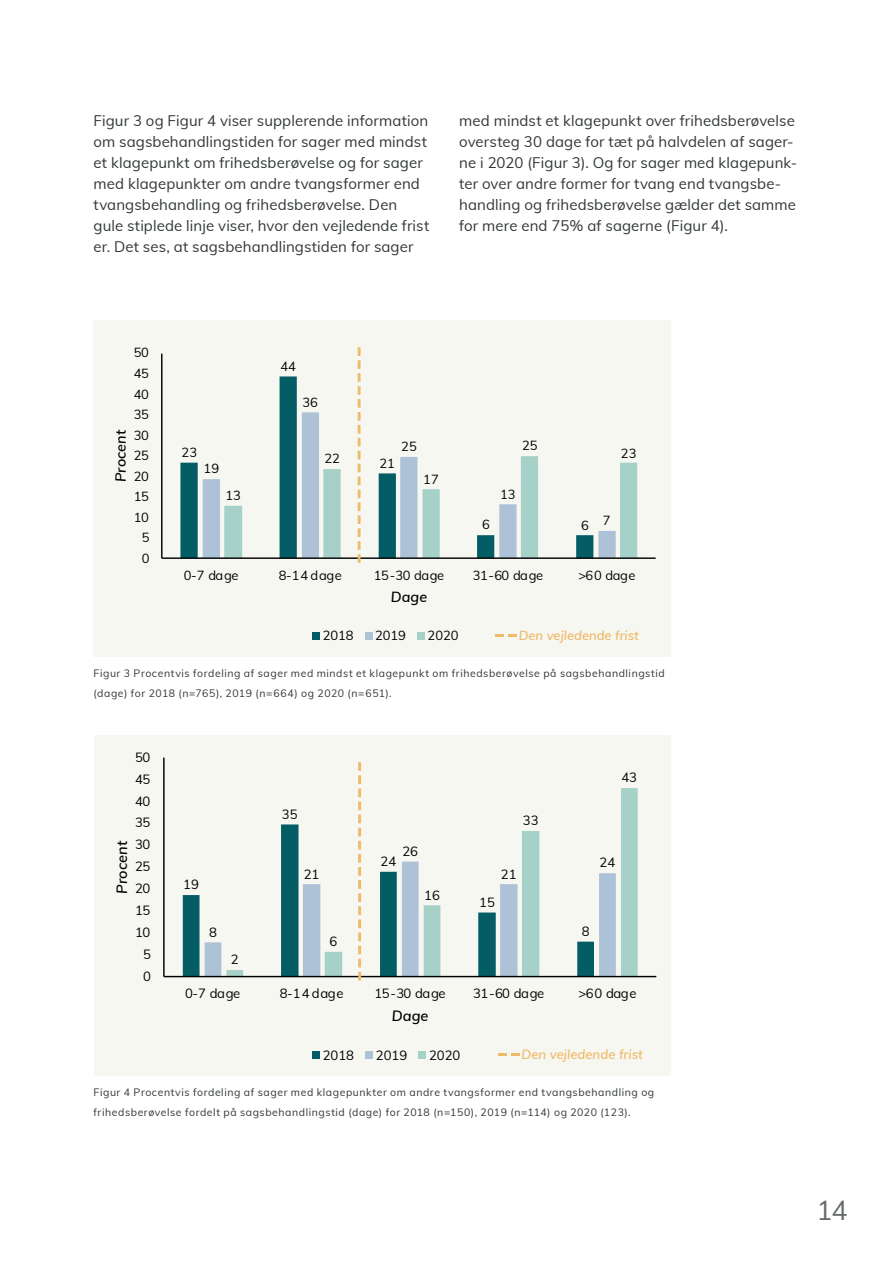
<style>
.page{position:relative;width:893px;height:1263px;background:#fff}
.page>*{position:absolute;margin:0;border:0;box-sizing:border-box;transform-origin:0 0}
.t1{font:27px "Muli";color:#666a6b}
._3_Brød{font:15px/21px "Muli";letter-spacing:.005em;color:#323738}
.t2{font:italic 600 14.55px "Muli";color:#000001}
.t3{font:italic 600 14.4px "Muli";color:#000001}
.t4{font:13.05px "Muli";letter-spacing:-.005em;color:#000001}
.t5{font:italic 600 13.05px "Muli";color:#efba69}
.t6{font:12.9px "Muli";letter-spacing:-.005em;color:#000001}
.t7{font:italic 600 12.9px "Muli";color:#efba69}
.Fodnoter{font:10.5px/19.5px "Muli";letter-spacing:.055em;color:#323738}
</style>
<div class="page">
<div style="left:94px;top:320px;width:577px;height:337px;background:#f6f6ee"></div>
<svg style="left:495px;top:634px;width:22px;height:3px"></svg>
<svg style="left:180px;top:462px;width:23px;height:95px;fill:#045d64"></svg>
<svg style="left:203px;top:479px;width:17px;height:78px"></svg>
<hr style="left:161px;top:354px;width:1px;height:204px;background:#000001">
<hr style="left:162px;top:557px;width:494px;height:2px;background:#000001">
<div style="left:313px;top:632px;width:7px;height:7px;background:#045d64"></div>
<div style="left:365px;top:632px;width:7px;height:7px;background:#adc1d7"></div>
<div style="left:417px;top:632px;width:8px;height:7px;background:#a6d1c9"></div>
<svg style="left:224px;top:347px;width:413px;height:216px"></svg>
<div style="left:95px;top:735px;width:576px;height:341px;background:#f6f6ee"></div>
<svg style="left:183px;top:895px;width:22px;height:81px;fill:#045d64"></svg>
<svg style="left:205px;top:942px;width:21px;height:34px"></svg>
<svg style="left:226px;top:788px;width:412px;height:188px"></svg>
<hr style="left:163px;top:758px;width:2px;height:218px;background:#000001">
<hr style="left:164px;top:976px;width:492px;height:1px;background:#000001">
<div style="left:312px;top:1051px;width:8px;height:8px;background:#045d64"></div>
<div style="left:365px;top:1051px;width:8px;height:8px;background:#adc1d7"></div>
<div style="left:419px;top:1051px;width:7px;height:8px;background:#a6d1c9"></div>
<svg style="left:498px;top:1053px;width:21px;height:3px"></svg>
<svg style="left:358px;top:762px;width:3px;height:218px"></svg>
<p class="_3_Brød" style="left:94px;top:109px;width:337px">Figur 3 og Figur 4 viser supplerende information om sagsbehandlingstiden for sager med mindst et klagepunkt om frihedsberøvelse og for sager med klagepunkter om andre tvangsformer end tvangsbehandling og frihedsberøvelse. Den gule stiplede linje viser, hvor den vejledende frist er. Det ses, at sagsbehandlingstiden for sager</p>
<p class="_3_Brød" style="left:459px;top:109px;width:339px">med mindst et klagepunkt over frihedsberøvelse oversteg 30 dage for tæt på halvdelen af sager&shy;ne i 2020 (Figur 3). Og for sager med klagepunk&shy;ter over andre former for tvang end tvangsbe&shy;handling og frihedsberøvelse gælder det samme for mere end 75% af sagerne (Figur 4).</p>
<p class="t3" style="left:110px;top:482px;width:53px;rotate:-90deg">Procent</p>
<p class="t6" style="left:134px;top:343px;width:16px">50</p>
<p class="t6" style="left:134px;top:364px;width:16px">45</p>
<p class="t6" style="left:134px;top:385px;width:16px">40</p>
<p class="t6" style="left:134px;top:405px;width:16px">35</p>
<p class="t6" style="left:134px;top:426px;width:16px">30</p>
<p class="t6" style="left:134px;top:446px;width:16px">25</p>
<p class="t6" style="left:134px;top:467px;width:16px">20</p>
<p class="t6" style="left:134px;top:487px;width:16px">15</p>
<p class="t6" style="left:134px;top:507px;width:16px">10</p>
<p class="t6" style="left:142px;top:528px;width:9px">5</p>
<p class="t6" style="left:142px;top:548px;width:9px">0</p>
<p class="t6" style="left:281px;top:357px;width:17px">44</p>
<p class="t6" style="left:182px;top:443px;width:17px">23</p>
<p class="t6" style="left:204px;top:459px;width:17px">19</p>
<p class="t6" style="left:225px;top:486px;width:17px">13</p>
<p class="t6" style="left:302px;top:393px;width:17px">36</p>
<p class="t6" style="left:324px;top:449px;width:17px">22</p>
<p class="t6" style="left:379px;top:454px;width:17px">21</p>
<p class="t6" style="left:401px;top:437px;width:17px">25</p>
<p class="t6" style="left:423px;top:469px;width:17px">17</p>
<p class="t6" style="left:522px;top:436px;width:17px">25</p>
<p class="t6" style="left:500px;top:484px;width:17px">13</p>
<p class="t6" style="left:482px;top:515px;width:9px">6</p>
<p class="t6" style="left:581px;top:516px;width:9px">6</p>
<p class="t6" style="left:621px;top:444px;width:17px">23</p>
<p class="t6" style="left:603px;top:511px;width:9px">7</p>
<p class="t6" style="left:184px;top:566px;width:56px">0-7 dage</p>
<p class="t6" style="left:279px;top:566px;width:65px">8-14 dage</p>
<p class="t6" style="left:374px;top:566px;width:72px">15-30 dage</p>
<p class="t6" style="left:473px;top:566px;width:72px">31-60 dage</p>
<p class="t6" style="left:578px;top:566px;width:59px">&gt;60 dage</p>
<p class="t3" style="left:391px;top:586px;width:38px">Dage</p>
<p class="t6" style="left:323px;top:626px;width:32px">2018</p>
<p class="t6" style="left:375px;top:626px;width:32px">2019</p>
<p class="t6" style="left:428px;top:626px;width:32px">2020</p>
<p class="t7" style="left:519px;top:626px;width:121px">Den vejledende frist</p>
<p class="Fodnoter" style="left:94px;top:663px;width:573px">Figur 3 Procentvis fordeling af sager med mindst et klagepunkt om frihedsberøvelse på sagsbehandlingstid (dage) for 2018 (n=765), 2019 (n=664) og 2020 (n=651).</p>
<p class="t2" style="left:111px;top:893px;width:54px;rotate:-90deg">Procent</p>
<p class="t4" style="left:135px;top:748px;width:17px">50</p>
<p class="t4" style="left:135px;top:769px;width:17px">45</p>
<p class="t4" style="left:135px;top:791px;width:17px">40</p>
<p class="t4" style="left:135px;top:813px;width:17px">35</p>
<p class="t4" style="left:135px;top:835px;width:17px">30</p>
<p class="t4" style="left:135px;top:857px;width:17px">25</p>
<p class="t4" style="left:135px;top:879px;width:17px">20</p>
<p class="t4" style="left:135px;top:900px;width:17px">15</p>
<p class="t4" style="left:135px;top:922px;width:17px">10</p>
<p class="t4" style="left:143px;top:945px;width:9px">5</p>
<p class="t4" style="left:143px;top:967px;width:9px">0</p>
<p class="t4" style="left:183px;top:875px;width:17px">19</p>
<p class="t4" style="left:282px;top:805px;width:17px">35</p>
<p class="t4" style="left:304px;top:865px;width:17px">21</p>
<p class="t4" style="left:402px;top:841px;width:17px">26</p>
<p class="t4" style="left:380px;top:852px;width:17px">24</p>
<p class="t4" style="left:424px;top:886px;width:17px">16</p>
<p class="t4" style="left:523px;top:811px;width:17px">33</p>
<p class="t4" style="left:501px;top:865px;width:17px">21</p>
<p class="t4" style="left:479px;top:892px;width:17px">15</p>
<p class="t4" style="left:209px;top:922px;width:9px">8</p>
<p class="t4" style="left:582px;top:922px;width:9px">8</p>
<p class="t4" style="left:329px;top:932px;width:9px">6</p>
<p class="t4" style="left:231px;top:950px;width:9px">2</p>
<p class="t4" style="left:621px;top:768px;width:17px">43</p>
<p class="t4" style="left:600px;top:853px;width:17px">24</p>
<p class="t4" style="left:185px;top:984px;width:57px">0-7 dage</p>
<p class="t4" style="left:280px;top:984px;width:65px">8-14 dage</p>
<p class="t4" style="left:375px;top:984px;width:73px">15-30 dage</p>
<p class="t4" style="left:473px;top:984px;width:73px">31-60 dage</p>
<p class="t4" style="left:579px;top:984px;width:60px">&gt;60 dage</p>
<p class="t2" style="left:392px;top:1005px;width:38px">Dage</p>
<p class="t4" style="left:323px;top:1045px;width:33px">2018</p>
<p class="t4" style="left:376px;top:1045px;width:33px">2019</p>
<p class="t4" style="left:429px;top:1045px;width:33px">2020</p>
<p class="t5" style="left:521px;top:1044px;width:123px">Den vejledende frist</p>
<p class="Fodnoter" style="left:94px;top:1082px;width:562px">Figur 4 Procentvis fordeling af sager med klagepunkter om andre tvangsformer end tvangsbehandling og frihedsberøvelse fordelt på sagsbehandlingstid (dage) for 2018 (n=150), 2019 (n=114) og 2020 (123).</p>
<h1 class="t1" style="left:816px;top:1190px;width:33px">14</h1>
</div>
